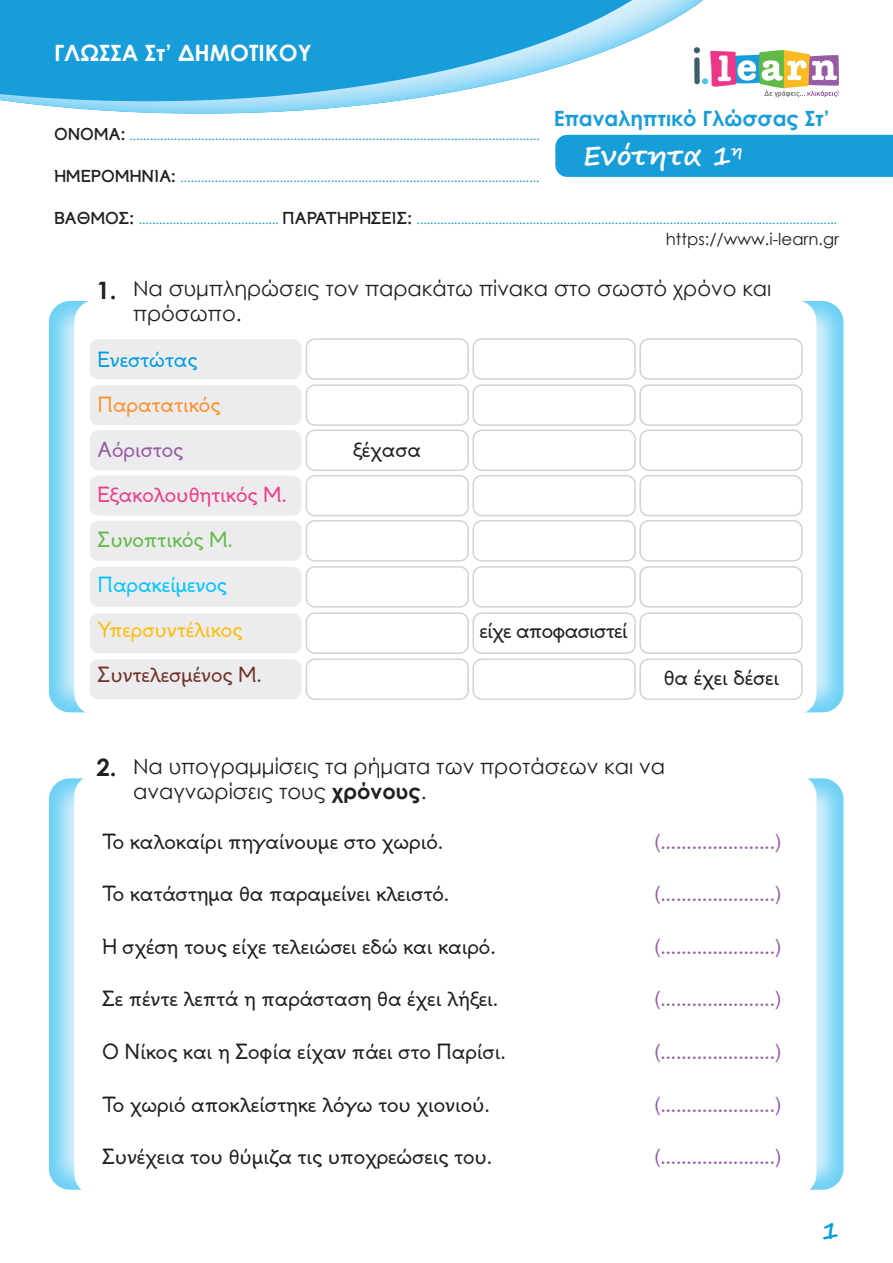
<style>
.page{position:relative;width:893px;height:1263px;background:#fff}
.page>*{position:absolute;margin:0;border:0;box-sizing:border-box;transform-origin:0 0}
.t1{font:700 26.25px "Segoe Print";color:#fff}
.t2{font:700 24px "Century Gothic";color:#231f20}
.t3{font:700 24px "Segoe Script";color:#009ede}
.t4{font:700 22.5px "Century Gothic";color:#fff}
.t5{font:21px "PF Alfabeta";color:#231f20}
.t6{font:21px/25.2px "Century Gothic";color:#231f20}
.t7{font:21px "PF Alfabeta";color:#965ca6}
.t8{font:700 21px "Century Gothic";color:#179dd9}
.t9{font:21px "PF Alfabeta";color:#ed3d8a}
.t10{font:21px "PF Alfabeta";color:#723428}
.t11{font:21px "PF Alfabeta";letter-spacing:-.03em;color:#231f20}
.t12{font:21px "PF Alfabeta";color:#fcbe0b}
.t13{font:21px "PF Alfabeta";color:#61ba45}
.t14{font:21px "PF Alfabeta";color:#00c5ff}
.t15{font:21px "PF Alfabeta";color:#fc912b}
.t16{font:21px "PF Alfabeta";color:#009ede}
.t17{font:16.5px "Century Gothic";color:#231f20}
.t18{font:15px "Minion Pro";color:#179dd9}
.s1{font-family:"PF Alfabeta";font-weight:700;font-size:16.5px;color:#231f20}
.s2{font-family:"Century Gothic";font-weight:700;font-size:16.5px;color:#231f20}
.s3{font-weight:700}
</style>
<div class="page">
<div style="left:555px;top:135px;width:338px;height:42px;background:#179dd9"></div>
<img style="left:7px;top:101px;width:381px;height:13px">
<svg style="left:0;top:0;width:704px;height:101px;fill:#179dd9"></svg>
<svg style="left:694px;top:47px;width:145px;height:50px"></svg>
<div style="left:47px;top:301px;width:797px;height:412px;background:#48c6f3;opacity:.77"></div>
<div style="left:74px;top:300px;width:742px;height:415px;background:#fff;border-radius:21px"></div>
<div style="left:47px;top:778px;width:797px;height:412px;background:#48c6f3;opacity:.77"></div>
<div style="left:74px;top:774px;width:742px;height:421px;background:#fff;border-radius:21px"></div>
<div style="left:90px;top:339px;width:211px;height:40px;background:#ececee;border-radius:9px"></div>
<div style="left:306px;top:338px;width:163px;height:42px;border:2px solid #d1d2d4;border-radius:9px"></div>
<div style="left:473px;top:338px;width:163px;height:42px;border:2px solid #d1d2d4;border-radius:9px"></div>
<div style="left:639px;top:338px;width:164px;height:42px;border:2px solid #d1d2d4;border-radius:9px"></div>
<div style="left:90px;top:385px;width:211px;height:40px;background:#ececee;border-radius:9px"></div>
<div style="left:306px;top:384px;width:163px;height:42px;border:2px solid #d1d2d4;border-radius:9px"></div>
<div style="left:473px;top:384px;width:163px;height:42px;border:2px solid #d1d2d4;border-radius:9px"></div>
<div style="left:639px;top:384px;width:164px;height:42px;border:2px solid #d1d2d4;border-radius:9px"></div>
<div style="left:90px;top:430px;width:211px;height:40px;background:#ececee;border-radius:9px"></div>
<div style="left:306px;top:429px;width:163px;height:42px;border:2px solid #d1d2d4;border-radius:9px"></div>
<div style="left:473px;top:429px;width:163px;height:42px;border:2px solid #d1d2d4;border-radius:9px"></div>
<div style="left:639px;top:429px;width:164px;height:42px;border:2px solid #d1d2d4;border-radius:9px"></div>
<div style="left:90px;top:476px;width:211px;height:40px;background:#ececee;border-radius:9px"></div>
<div style="left:306px;top:475px;width:163px;height:41px;border:2px solid #d1d2d4;border-radius:9px"></div>
<div style="left:473px;top:475px;width:163px;height:41px;border:2px solid #d1d2d4;border-radius:9px"></div>
<div style="left:639px;top:475px;width:164px;height:41px;border:2px solid #d1d2d4;border-radius:9px"></div>
<div style="left:90px;top:521px;width:211px;height:40px;background:#ececee;border-radius:9px"></div>
<div style="left:90px;top:613px;width:211px;height:40px;background:#ececee;border-radius:9px"></div>
<div style="left:306px;top:520px;width:163px;height:41px;border:2px solid #d1d2d4;border-radius:9px"></div>
<div style="left:306px;top:612px;width:163px;height:42px;border:2px solid #d1d2d4;border-radius:9px"></div>
<div style="left:473px;top:520px;width:163px;height:41px;border:2px solid #d1d2d4;border-radius:9px"></div>
<div style="left:639px;top:520px;width:164px;height:41px;border:2px solid #d1d2d4;border-radius:9px"></div>
<div style="left:473px;top:612px;width:163px;height:42px;border:2px solid #d1d2d4;border-radius:9px"></div>
<div style="left:639px;top:612px;width:164px;height:42px;border:2px solid #d1d2d4;border-radius:9px"></div>
<div style="left:90px;top:567px;width:211px;height:40px;background:#ececee;border-radius:9px"></div>
<div style="left:90px;top:659px;width:211px;height:40px;background:#ececee;border-radius:9px"></div>
<div style="left:306px;top:566px;width:163px;height:42px;border:2px solid #d1d2d4;border-radius:9px"></div>
<div style="left:306px;top:658px;width:163px;height:42px;border:2px solid #d1d2d4;border-radius:9px"></div>
<div style="left:473px;top:566px;width:163px;height:42px;border:2px solid #d1d2d4;border-radius:9px"></div>
<div style="left:639px;top:566px;width:164px;height:42px;border:2px solid #d1d2d4;border-radius:9px"></div>
<div style="left:473px;top:658px;width:163px;height:42px;border:2px solid #d1d2d4;border-radius:9px"></div>
<div style="left:639px;top:658px;width:164px;height:42px;border:2px solid #d1d2d4;border-radius:9px"></div>
<h3 class="t4" style="left:54px;top:35px;width:259px">ΓΛΩΣΣΑ Στ’ ΔΗΜΟΤΙΚΟΥ</h3>
<h3 class="t8" style="left:554px;top:103px;width:277px">Επαναληπτικό Γλώσσας Στ’</h3>
<p class="t18" style="left:54px;top:125px;width:487px"><span class="s1">ΟΝΟΜΑ</span><span class="s2">:</span> ........................................................................................................................</p>
<p class="t18" style="left:54px;top:167px;width:487px"><span class="s1">ΗΜΕΡΟΜΗΝΙΑ</span><span class="s2">:</span> .........................................................................................................</p>
<p class="t18" style="left:54px;top:209px;width:785px"><span class="s1">ΒΑΘΜΟΣ</span><span class="s2">:</span> ......................................... <span class="s1">ΠΑΡΑΤΗΡΗΣΕΙΣ</span><span class="s2">:</span> ...........................................................................................................................</p>
<p class="t17" style="left:666px;top:227px;width:175px">https://www.i-learn.gr</p>
<h1 class="t1" style="left:583px;top:132px;width:161px">Ενότητα 1<sup>η</sup></h1>
<p class="t2" style="left:96px;top:272px;width:22px">1.</p>
<p class="t6" style="left:133px;top:276px;width:640px">Να συμπληρώσεις τον παρακάτω πίνακα στο σωστό χρόνο και πρόσωπο.</p>
<p class="t16" style="left:98px;top:348px;width:101px">Ενεστώτας</p>
<p class="t15" style="left:98px;top:393px;width:124px">Παρατατικός</p>
<p class="t7" style="left:98px;top:438px;width:87px">Αόριστος</p>
<p class="t9" style="left:98px;top:483px;width:191px">Εξακολουθητικός Μ.</p>
<p class="t13" style="left:98px;top:528px;width:137px">Συνοπτικός Μ.</p>
<p class="t14" style="left:98px;top:573px;width:131px">Παρακείμενος</p>
<p class="t12" style="left:98px;top:618px;width:146px">Υπερσυντέλικος</p>
<p class="t10" style="left:98px;top:663px;width:166px">Συντελεσμένος Μ.</p>
<p class="t5" style="left:353px;top:437px;width:69px">ξέχασα</p>
<p class="t11" style="left:479px;top:618px;width:150px">είχε αποφασιστεί</p>
<p class="t5" style="left:664px;top:665px;width:117px">θα έχει δέσει</p>
<p class="t2" style="left:96px;top:749px;width:22px">2.</p>
<p class="t6" style="left:133px;top:753px;width:534px">Να υπογραμμίσεις τα ρήματα των προτάσεων και να αναγνωρίσεις τους <span class="s3">χρόνους</span>.</p>
<p class="t5" style="left:102px;top:829px;width:343px">Το καλοκαίρι πηγαίνουμε στο χωριό.</p>
<p class="t7" style="left:655px;top:829px;width:128px">(………………….)</p>
<p class="t5" style="left:102px;top:882px;width:349px">Το κατάστημα θα παραμείνει κλειστό.</p>
<p class="t7" style="left:655px;top:882px;width:128px">(………………….)</p>
<p class="t5" style="left:102px;top:934px;width:395px">Η σχέση τους είχε τελειώσει εδώ και καιρό.</p>
<p class="t7" style="left:655px;top:934px;width:128px">(………………….)</p>
<p class="t5" style="left:102px;top:987px;width:398px">Σε πέντε λεπτά η παράσταση θα έχει λήξει.</p>
<p class="t7" style="left:655px;top:987px;width:128px">(………………….)</p>
<p class="t5" style="left:102px;top:1039px;width:405px">Ο Νίκος και η Σοφία είχαν πάει στο Παρίσι.</p>
<p class="t7" style="left:655px;top:1039px;width:128px">(………………….)</p>
<p class="t5" style="left:102px;top:1092px;width:389px">Το χωριό αποκλείστηκε λόγω του χιονιού.</p>
<p class="t7" style="left:655px;top:1092px;width:128px">(………………….)</p>
<p class="t5" style="left:102px;top:1144px;width:392px">Συνέχεια του θύμιζα τις υποχρεώσεις του.</p>
<p class="t7" style="left:655px;top:1144px;width:128px">(………………….)</p>
<h2 class="t3" style="left:821px;top:1211px;width:19px">1</h2>
</div>
